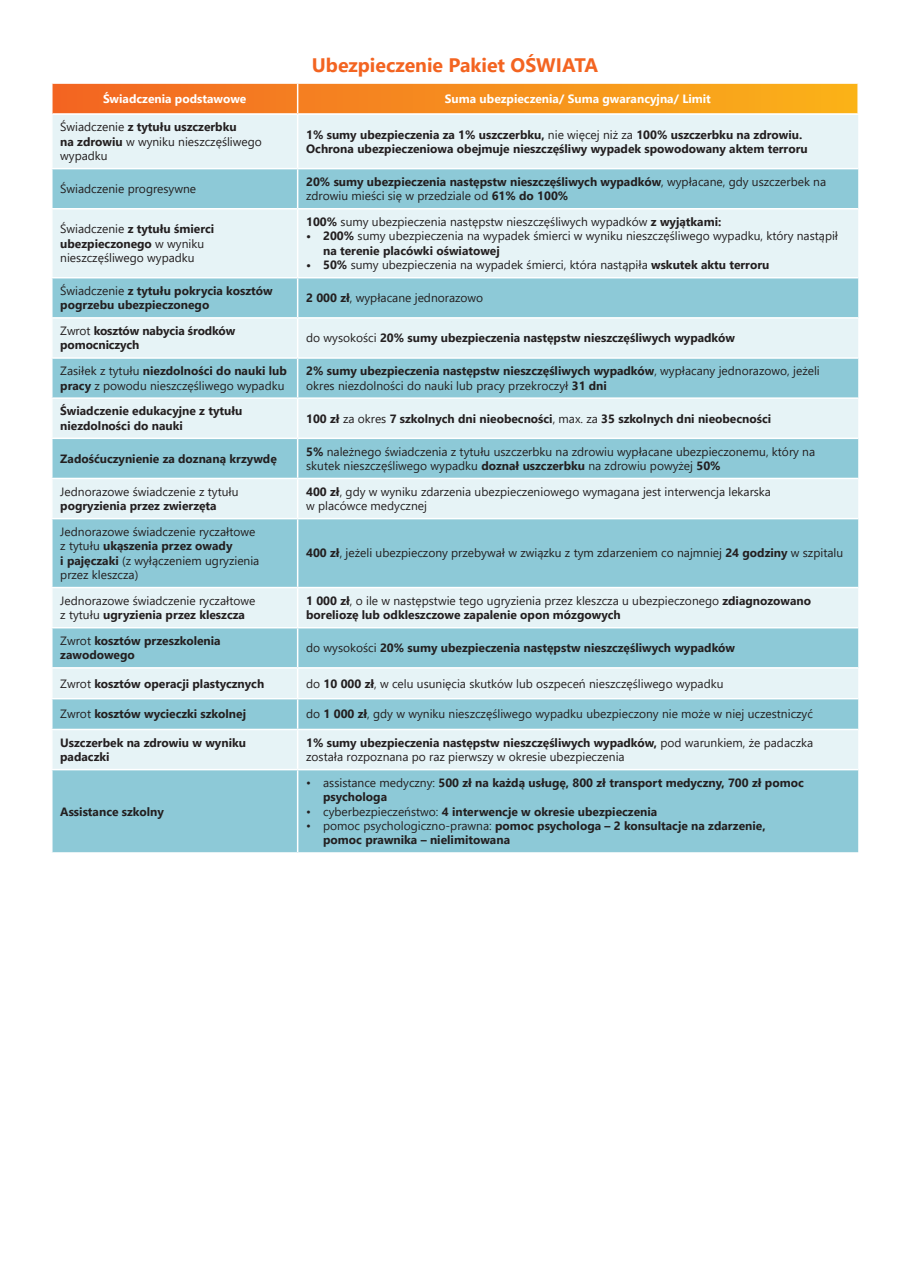
<style>
.page{position:relative;width:910px;height:1280px;background:#fff}
.page>*{position:absolute;margin:0;border:0;box-sizing:border-box;transform-origin:0 0}
.t1{font:700 19.5px "Segoe UI";color:#f36421}
.t2{font:12px/14.4px "Segoe UI";color:#231f20}
.t3{font:700 12px/14.4px "Segoe UI";color:#231f20}
.t4{font:700 12px "Segoe UI";color:#fff}
.s1{font-weight:700}
.s2{font-weight:400}
</style>
<div class="page">
<div style="left:53px;top:115px;width:805px;height:53px;background:#e6f3f6"></div>
<svg style="left:53px;top:169px;width:805px;height:683px;background:#b3dbe4"></svg>
<svg style="left:53px;top:439px;width:805px;height:79px;background:#badee6"></svg>
<div style="left:53px;top:519px;width:805px;height:68px;background:#8dc9d7"></div>
<svg style="left:53px;top:588px;width:805px;height:181px;background:#c3e2ea"></svg>
<hr style="left:297px;top:115px;width:1px;height:53px;background:#fff">
<hr style="left:297px;top:169px;width:1px;height:39px;background:#fff">
<hr style="left:51px;top:208px;width:247px;height:1px;background:#fff">
<hr style="left:298px;top:208px;width:560px;height:1px;background:#fff">
<hr style="left:297px;top:209px;width:1px;height:68px;background:#fff">
<hr style="left:51px;top:277px;width:247px;height:1px;background:#fff">
<hr style="left:298px;top:277px;width:560px;height:1px;background:#fff">
<hr style="left:297px;top:278px;width:1px;height:39px;background:#fff">
<hr style="left:51px;top:317px;width:247px;height:2px;background:#fff">
<hr style="left:298px;top:317px;width:560px;height:2px;background:#fff">
<hr style="left:297px;top:319px;width:1px;height:38px;background:#fff">
<hr style="left:51px;top:357px;width:247px;height:2px;background:#fff">
<hr style="left:51px;top:397px;width:247px;height:2px;background:#fff">
<hr style="left:297px;top:399px;width:1px;height:39px;background:#fff">
<hr style="left:297px;top:479px;width:1px;height:39px;background:#fff">
<hr style="left:297px;top:519px;width:1px;height:68px;background:#fff">
<hr style="left:297px;top:628px;width:1px;height:39px;background:#fff">
<hr style="left:51px;top:438px;width:247px;height:1px;background:#fff">
<hr style="left:298px;top:438px;width:560px;height:1px;background:#fff">
<hr style="left:297px;top:439px;width:1px;height:39px;background:#fff">
<hr style="left:51px;top:478px;width:247px;height:1px;background:#fff">
<hr style="left:51px;top:518px;width:247px;height:1px;background:#fff">
<hr style="left:298px;top:478px;width:560px;height:1px;background:#fff">
<hr style="left:298px;top:518px;width:560px;height:1px;background:#fff">
<hr style="left:297px;top:359px;width:1px;height:38px;background:#fff">
<hr style="left:298px;top:357px;width:560px;height:2px;background:#fff">
<hr style="left:298px;top:397px;width:560px;height:2px;background:#fff">
<hr style="left:51px;top:587px;width:247px;height:1px;background:#fff">
<hr style="left:298px;top:587px;width:560px;height:1px;background:#fff">
<hr style="left:297px;top:588px;width:1px;height:39px;background:#fff">
<hr style="left:51px;top:627px;width:247px;height:1px;background:#fff">
<hr style="left:298px;top:627px;width:560px;height:1px;background:#fff">
<hr style="left:51px;top:667px;width:247px;height:2px;background:#fff">
<hr style="left:51px;top:698px;width:247px;height:1px;background:#fff">
<hr style="left:51px;top:729px;width:247px;height:1px;background:#fff">
<hr style="left:51px;top:769px;width:247px;height:1px;background:#fff">
<hr style="left:298px;top:667px;width:560px;height:2px;background:#fff">
<hr style="left:298px;top:698px;width:560px;height:1px;background:#fff">
<hr style="left:298px;top:729px;width:560px;height:1px;background:#fff">
<hr style="left:298px;top:769px;width:560px;height:1px;background:#fff">
<svg style="left:297px;top:669px;width:1px;height:29px"></svg>
<hr style="left:297px;top:699px;width:1px;height:30px;background:#fff">
<hr style="left:297px;top:730px;width:1px;height:39px;background:#fff">
<hr style="left:297px;top:770px;width:1px;height:82px;background:#fff">
<svg style="left:52px;top:84px;width:805px;height:30px;background:#f68d20"></svg>
<hr style="left:53px;top:113px;width:245px;height:2px;background:#fff">
<hr style="left:298px;top:113px;width:561px;height:2px;background:#fff">
<h1 class="t1" style="left:312px;top:46px;width:288px">Ubezpieczenie Pakiet OŚWIATA</h1>
<p class="t4" style="left:103px;top:88px;width:145px">Świadczenia podstawowe</p>
<p class="t4" style="left:445px;top:88px;width:268px">Suma ubezpieczenia/ Suma gwarancyjna/ Limit</p>
<p class="t2" style="left:60px;top:119px;width:203px">Świadczenie <span class="s1">z tytułu uszczerbku<br>na zdrowiu</span> w wyniku nieszczęśliwego wypadku</p>
<p class="t3" style="left:306px;top:126px;width:503px">1% sumy ubezpieczenia za 1% uszczerbku, <span class="s2">nie więcej niż za</span> 100% uszczerbku na zdrowiu.<br>Ochrona ubezpieczeniowa obejmuje nieszczęśliwy wypadek spowodowany aktem terroru</p>
<p class="t2" style="left:60px;top:181px;width:137px">Świadczenie progresywne</p>
<p class="t3" style="left:306px;top:173px;width:521px">20% sumy ubezpieczenia następstw nieszczęśliwych wypadków<span class="s2">, wypłacane, gdy uszczerbek na zdrowiu mieści się w przedziale od</span> 61% do 100%</p>
<p class="t2" style="left:60px;top:221px;width:155px">Świadczenie <span class="s1">z tytułu śmierci ubezpieczonego</span> w wyniku nieszczęśliwego wypadku</p>
<p class="t2" style="left:306px;top:213px;width:417px"><span class="s1">100%</span> sumy ubezpieczenia następstw nieszczęśliwych wypadków <span class="s1">z wyjątkami:</span></p>
<p class="t2" style="left:323px;top:228px;width:517px;text-indent:-17px"><span class="s1">• 200%</span> sumy ubezpieczenia na wypadek śmierci w wyniku nieszczęśliwego wypadku, który nastąpił <span class="s1">na terenie placówki oświatowej</span></p>
<p class="t2" style="left:306px;top:257px;width:465px"><span class="s1">• 50%</span> sumy ubezpieczenia na wypadek śmierci, która nastąpiła <span class="s1">wskutek aktu terroru</span></p>
<p class="t3" style="left:60px;top:283px;width:214px"><span class="s2">Świadczenie</span> z tytułu pokrycia kosztów pogrzebu ubezpieczonego</p>
<p class="t2" style="left:306px;top:290px;width:179px"><span class="s1">2 000 zł</span>, wypłacane jednorazowo</p>
<p class="t3" style="left:60px;top:323px;width:177px"><span class="s2">Zwrot</span> kosztów nabycia środków pomocniczych</p>
<p class="t3" style="left:306px;top:330px;width:430px"><span class="s2">do wysokości</span> 20% sumy ubezpieczenia następstw nieszczęśliwych wypadków</p>
<p class="t2" style="left:60px;top:363px;width:228px">Zasiłek z tytułu <span class="s1">niezdolności do nauki lub pracy</span> z powodu nieszczęśliwego wypadku</p>
<p class="t2" style="left:306px;top:363px;width:515px"><span class="s1">2% sumy ubezpieczenia następstw nieszczęśliwych wypadków</span>, wypłacany jednorazowo, jeżeli okres niezdolności do nauki lub pracy przekroczył <span class="s1">31 dni</span></p>
<p class="t3" style="left:60px;top:403px;width:184px">Świadczenie edukacyjne z tytułu niezdolności do nauki</p>
<p class="t3" style="left:306px;top:410px;width:467px">100 zł <span class="s2">za okres</span> 7 szkolnych dni nieobecności<span class="s2">, max. za</span> 35 szkolnych dni nieobecności</p>
<p class="t3" style="left:60px;top:450px;width:218px">Zadośćuczynienie za doznaną krzywdę</p>
<p class="t2" style="left:306px;top:443px;width:510px"><span class="s1">5%</span> należnego świadczenia z tytułu uszczerbku na zdrowiu wypłacane ubezpieczonemu, który na skutek nieszczęśliwego wypadku <span class="s1">doznał uszczerbku</span> na zdrowiu powyżej <span class="s1">50%</span></p>
<p class="t2" style="left:60px;top:483px;width:180px">Jednorazowe świadczenie z tytułu</p>
<p class="t3" style="left:60px;top:498px;width:158px">pogryzienia przez zwierzęta</p>
<p class="t2" style="left:306px;top:483px;width:466px"><span class="s1">400 zł</span>, gdy w wyniku zdarzenia ubezpieczeniowego wymagana jest interwencja lekarska w placówce medycznej</p>
<p class="t2" style="left:60px;top:523px;width:201px">Jednorazowe świadczenie ryczałtowe z tytułu <span class="s1">ukąszenia przez owady<br>i pajęczaki</span> (z wyłączeniem ugryzienia przez kleszcza)</p>
<p class="t2" style="left:306px;top:545px;width:538px"><span class="s1">400 zł</span>, jeżeli ubezpieczony przebywał w związku z tym zdarzeniem co najmniej <span class="s1">24 godziny</span> w szpitalu</p>
<p class="t2" style="left:60px;top:592px;width:197px">Jednorazowe świadczenie ryczałtowe z tytułu <span class="s1">ugryzienia przez kleszcza</span></p>
<p class="t3" style="left:306px;top:592px;width:506px">1 000 zł<span class="s2">, o ile w następstwie tego ugryzienia przez kleszcza u ubezpieczonego</span> zdiagnozowano boreliozę lub odkleszczowe zapalenie opon mózgowych</p>
<p class="t3" style="left:60px;top:632px;width:162px"><span class="s2">Zwrot</span> kosztów przeszkolenia zawodowego</p>
<p class="t3" style="left:306px;top:640px;width:430px"><span class="s2">do wysokości</span> 20% sumy ubezpieczenia następstw nieszczęśliwych wypadków</p>
<p class="t3" style="left:60px;top:675px;width:205px"><span class="s2">Zwrot</span> kosztów operacji plastycznych</p>
<p class="t2" style="left:306px;top:675px;width:419px">do <span class="s1">10 000 zł</span>, w celu usunięcia skutków lub oszpeceń nieszczęśliwego wypadku</p>
<p class="t3" style="left:60px;top:706px;width:187px"><span class="s2">Zwrot</span> kosztów wycieczki szkolnej</p>
<p class="t2" style="left:306px;top:706px;width:508px">do <span class="s1">1 000 zł</span>, gdy w wyniku nieszczęśliwego wypadku ubezpieczony nie może w niej uczestniczyć</p>
<p class="t3" style="left:60px;top:734px;width:187px">Uszczerbek na zdrowiu w wyniku padaczki</p>
<p class="t2" style="left:306px;top:734px;width:508px"><span class="s1">1% sumy ubezpieczenia następstw nieszczęśliwych wypadków,</span> pod warunkiem, że padaczka została rozpoznana po raz pierwszy w okresie ubezpieczenia</p>
<p class="t3" style="left:60px;top:803px;width:105px">Assistance szkolny</p>
<p class="t3" style="left:323px;top:774px;width:482px;text-indent:-17px"><span class="s2">• assistance medyczny:</span> 500 zł na każdą usługę, 800 zł transport medyczny, 700 zł pomoc psychologa</p>
<p class="t3" style="left:306px;top:803px;width:353px"><span class="s2">• cyberbezpieczeństwo:</span> 4 interwencje w okresie ubezpieczenia</p>
<p class="t3" style="left:323px;top:818px;width:444px;text-indent:-17px"><span class="s2">• pomoc psychologiczno-prawna:</span> pomoc psychologa – 2 konsultacje na zdarzenie, pomoc prawnika – nielimitowana</p>
</div>
